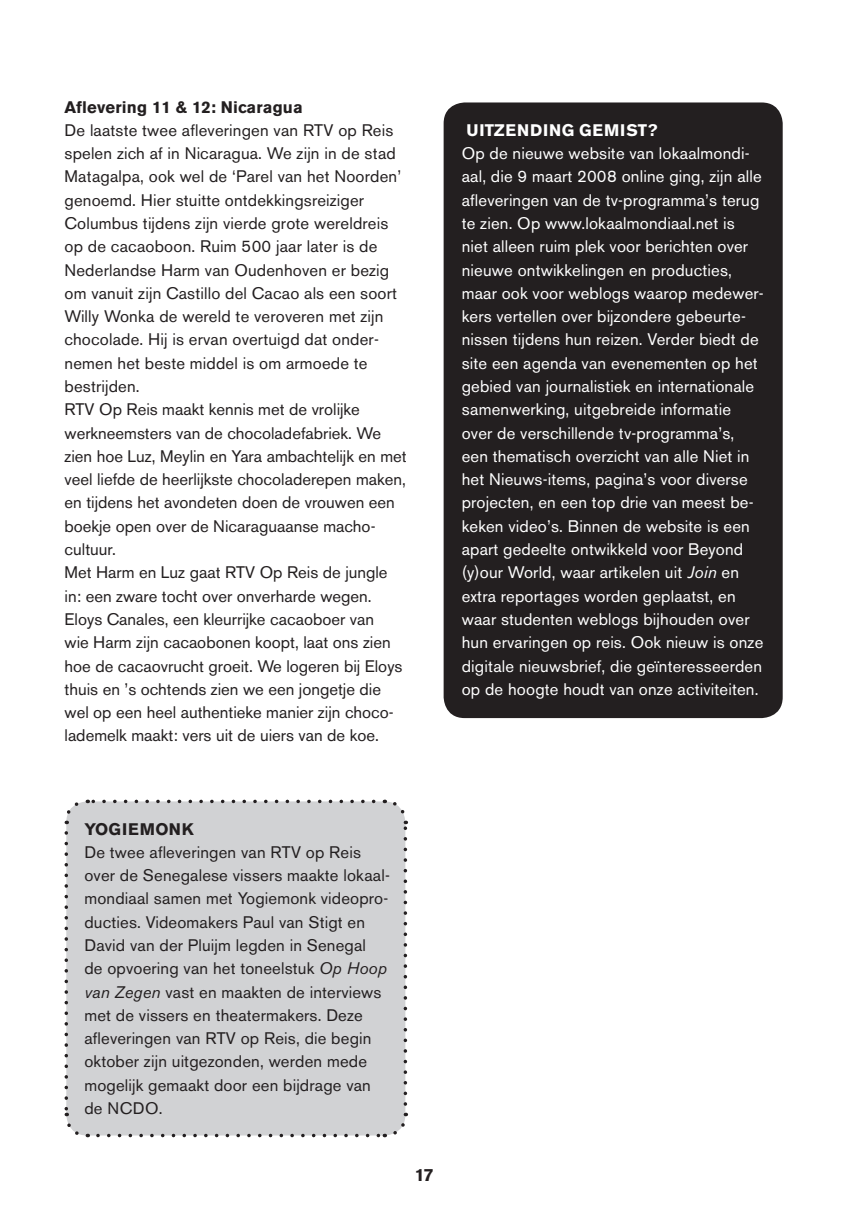
<style>
.page{position:relative;width:849px;height:1221px;background:#fff}
.page>*{position:absolute;margin:0;border:0;box-sizing:border-box;transform-origin:0 0}
.t1{font:700 17.5px "Akzidenz Grotesk BE";color:#231f20}
.t2{font:16.62px/23.3px "Akzidenz Grotesk BE";letter-spacing:.01em;color:#231f20}
.t3{font:16.62px/23.3px "Akzidenz Grotesk BE";letter-spacing:.01em;color:#fff}
.t4{font:700 16.62px "Akzidenz Grotesk BE";letter-spacing:.01em;color:#231f20}
.t5{font:700 16.62px "Akzidenz Grotesk BE";color:#fff}
.s1{font-style:italic}
</style>
<div class="page">
<div style="left:443px;top:102px;width:339px;height:616px;background:#231f20;border-radius:21px"></div>
<div style="left:66px;top:801px;width:339px;height:334px;background:#d1d2d4;border-radius:21px"></div>
<svg style="left:64px;top:802px;width:17px;height:22px"></svg>
<svg style="left:64px;top:832px;width:24px;height:306px"></svg>
<svg style="left:98px;top:1112px;width:310px;height:25px"></svg>
<svg style="left:384px;top:799px;width:23px;height:304px"></svg>
<svg style="left:87px;top:799px;width:286px;height:4px"></svg>
<p class="t4" style="left:64px;top:97px;width:240px">AFLEVERING 11 &amp; 12: NICARAGUA</p>
<p class="t2" style="left:64px;top:118px;width:343px">De laatste twee afleveringen van RTV op Reis spelen zich af in Nicaragua. We zijn in de stad Matagalpa, ook wel de ‘Parel van het Noorden’ genoemd. Hier stuitte ontdekkingsreiziger Columbus tijdens zijn vierde grote wereldreis op de cacaoboon. Ruim 500 jaar later is de Nederlandse Harm van Oudenhoven er bezig om vanuit zijn Castillo del Cacao als een soort Willy Wonka de wereld te veroveren met zijn chocolade. Hij is ervan overtuigd dat onder&shy;nemen het beste middel is om armoede te bestrijden.<br>RTV Op Reis maakt kennis met de vrolijke werkneemsters van de chocoladefabriek. We zien hoe Luz, Meylin en Yara ambachtelijk en met veel liefde de heerlijkste chocoladerepen maken, en tijdens het avondeten doen de vrouwen een boekje open over de Nicaraguaanse macho&shy;cultuur.<br>Met Harm en Luz gaat RTV Op Reis de jungle in: een zware tocht over onverharde wegen.<br>Eloys Canales, een kleurrijke cacaoboer van<br>wie Harm zijn cacaobonen koopt, laat ons zien hoe de cacaovrucht groeit. We logeren bij Eloys thuis en ’s ochtends zien we een jongetje die wel op een heel authentieke manier zijn choco&shy;lademelk maakt: vers uit de uiers van de koe.</p>
<p class="t5" style="left:466px;top:120px;width:12px">UITZENDIN</p>
<p class="t5" style="left:561px;top:120px;width:42px">G GEMI</p>
<p class="t5" style="left:626px;top:120px;width:33px">ST?</p>
<p class="t3" style="left:461px;top:142px;width:303px">Op de nieuwe website van lokaalmondi&shy;aal, die 9 maart 2008 online ging, zijn alle afleveringen van de tv-programma’s terug te zien. Op www.lokaalmondiaal.net is niet alleen ruim plek voor berichten over nieuwe ontwikkelingen en producties, maar ook voor weblogs waarop medewer&shy;kers vertellen over bijzondere gebeurte&shy;nissen tijdens hun reizen. Verder biedt de site een agenda van evenementen op het gebied van journalistiek en internationale samenwerking, uitgebreide informatie over de verschillende tv-programma’s, een thematisch overzicht van alle Niet in het Nieuws-items, pagina’s voor diverse projecten, en een top drie van meest be&shy;keken video’s. Binnen de website is een apart gedeelte ontwikkeld voor Beyond (y)our World, waar artikelen uit <span class="s1">Join</span> en extra reportages worden geplaatst, en waar studenten weblogs bijhouden over hun ervaringen op reis. Ook nieuw is onze digitale nieuwsbrief, die geïnteresseerden op de hoogte houdt van onze activiteiten.</p>
<p class="t4" style="left:84px;top:819px;width:50px">YOGIEMON</p>
<p class="t4" style="left:182px;top:819px;width:13px">K</p>
<p class="t2" style="left:84px;top:840px;width:307px">De twee afleveringen van RTV op Reis over de Senegalese vissers maakte lokaal&shy;mondiaal samen met Yogiemonk videopro&shy;ducties. Videomakers Paul van Stigt en David van der Pluijm legden in Senegal<br>de opvoering van het toneelstuk <span class="s1">Op Hoop van Zegen</span> vast en maakten de interviews met de vissers en theatermakers. Deze afleveringen van RTV op Reis, die begin oktober zijn uitgezonden, werden mede mogelijk gemaakt door een bijdrage van de NCDO.</p>
<p class="t1" style="left:414px;top:1164px;width:20px">17</p>
</div>
